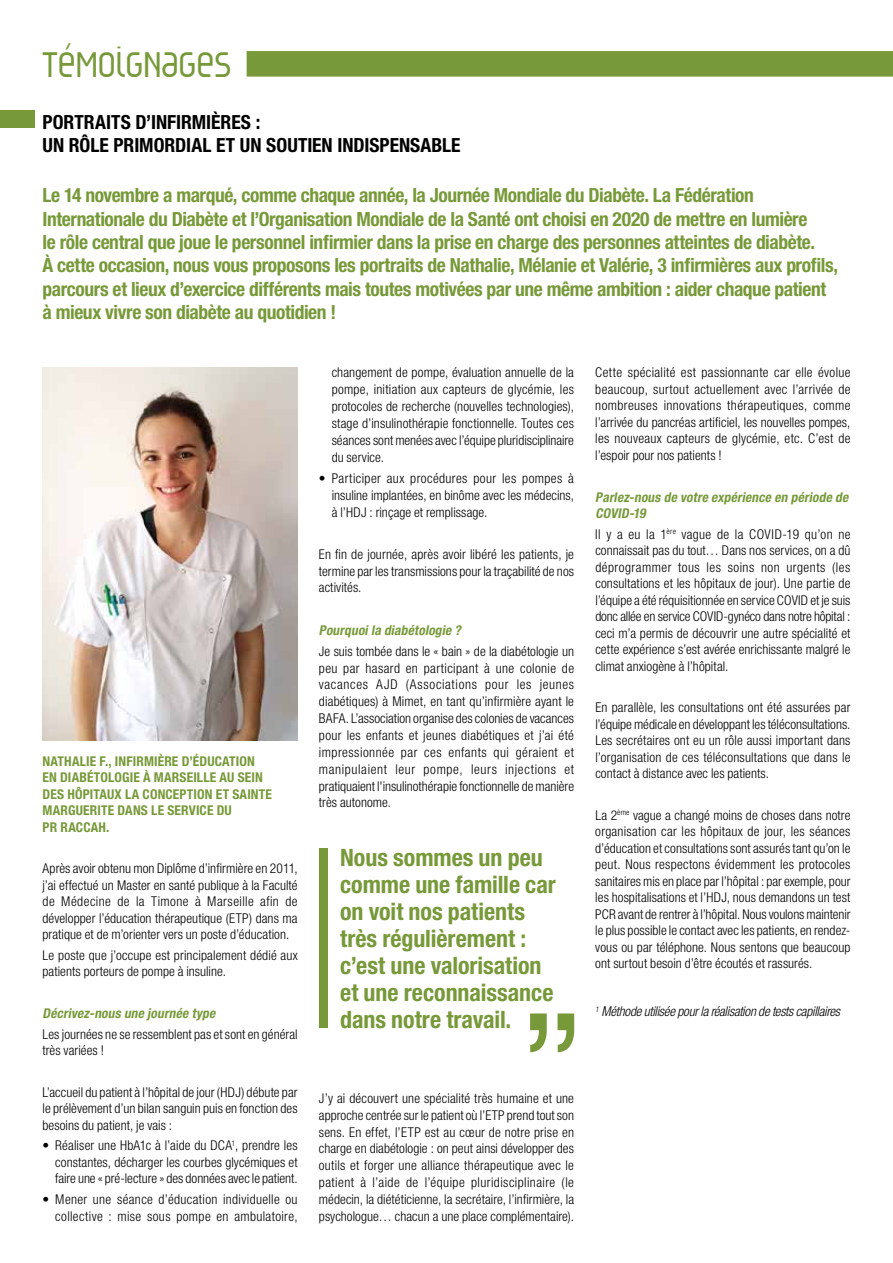
<style>
.page{position:relative;width:893px;height:1263px;background:#fff}
.page>*{position:absolute;margin:0;border:0;box-sizing:border-box;transform-origin:0 0}
.t1{font:150px "Helvetica Neue LTW1 G";color:#779939}
.t2{font:36px "Reflex";color:#779939}
.t3{font:700 condensed 24px/27px "Helvetica Neue LT Pro";color:#779939}
.t4{font:700 condensed 19.5px/23.4px "Helvetica Neue";letter-spacing:-.02em;color:#779939}
.t5{font:700 condensed 19.5px/23.4px "Helvetica Neue LT Pro";color:#000}
.t6{font:300 condensed 13.5px/16.5px "Helvetica Neue LT Pro";letter-spacing:.005em;color:#000;text-align:justify}
.t7{font:700 condensed 13.5px/16.5px "Helvetica Neue LT Pro";letter-spacing:.01em;color:#779939}
.t8{font:italic 700 condensed 13.5px/16.5px "Helvetica Neue LT Pro";color:#779939}
.t9{font:300 condensed 13.5px/16.5px "Helvetica Neue LT Pro";letter-spacing:.025em;color:#000;text-align:right}
.t10{font:italic 300 condensed 13.5px "Helvetica Neue LT Std";letter-spacing:-.02em;color:#000}
</style>
<div class="page">
<div style="left:0;top:111px;width:34px;height:17px;background:#779939"></div>
<div style="left:319px;top:848px;width:8px;height:180px;background:#779939"></div>
<div style="left:247px;top:51px;width:646px;height:26px;background:#779939"></div>
<img style="left:43px;top:368px;width:255px;height:372px">
<h2 class="t2" style="left:43px;top:34px;width:190px">TéMOiGNaGeS</h2>
<h3 class="t5" style="left:43px;top:110px;width:420px">PORTRAITS D’INFIRMIÈRES :<br>UN RÔLE PRIMORDIAL ET UN SOUTIEN INDISPENSABLE</h3>
<p class="t4" style="left:43px;top:183px;width:797px">Le 14 novembre a marqué, comme chaque année, la Journée Mondiale du Diabète. La Fédération Internationale du Diabète et l’Organisation Mondiale de la Santé ont choisi en 2020 de mettre en lumière<br>le rôle central que joue le personnel infirmier dans la prise en charge des personnes atteintes de diabète.<br>À cette occasion, nous vous proposons les portraits de Nathalie, Mélanie et Valérie, 3 infirmières aux profils, parcours et lieux d’exercice différents mais toutes motivées par une même ambition : aider chaque patient à mieux vivre son diabète au quotidien !</p>
<p class="t7" style="left:43px;top:752px;width:231px">NATHALIE F., INFIRMIÈRE D’ÉDUCATION<br>EN DIABÉTOLOGIE À MARSEILLE AU SEIN<br>DES HÔPITAUX LA CONCEPTION ET SAINTE<br>MARGUERITE DANS LE SERVICE DU<br>PR RACCAH.</p>
<p class="t6" style="left:43px;top:860px;width:257px">Après avoir obtenu mon Diplôme d’infirmière en 2011, j’ai effectué un Master en santé publique à la Faculté de Médecine de la Timone à Marseille afin de développer l’éducation thérapeutique (ETP) dans ma pratique et de m’orienter vers un poste d’éducation.</p>
<p class="t6" style="left:43px;top:947px;width:257px">Le poste que j’occupe est principalement dédié aux patients porteurs de pompe à insuline.</p>
<p class="t8" style="left:43px;top:1005px;width:177px">Décrivez-nous une journée type</p>
<p class="t6" style="left:43px;top:1025px;width:257px">Les journées ne se ressemblent pas et sont en général très variées !</p>
<p class="t6" style="left:43px;top:1083px;width:257px">L’accueil du patient à l’hôpital de jour (HDJ) débute par le prélèvement d’un bilan sanguin puis en fonction des besoins du patient, je vais :</p>
<p class="t6" style="left:55px;top:1137px;width:244px;text-indent:-13px">• Réaliser une HbA1c à l’aide du DCA<sup>1</sup>, prendre les constantes, décharger les courbes glycémiques et faire une « pré-lecture » des données avec le patient.</p>
<p class="t9" style="left:43px;top:1191px;width:257px">• Mener une séance d’éducation individuelle ou collective : mise sous pompe en ambulatoire,</p>
<p class="t6" style="left:332px;top:364px;width:244px">changement de pompe, évaluation annuelle de la pompe, initiation aux capteurs de glycémie, les protocoles de recherche (nouvelles technologies), stage d’insulinothérapie fonctionnelle. Toutes ces séances sont menées avec l’équipe pluridisciplinaire du service.</p>
<p class="t6" style="left:332px;top:470px;width:244px;text-indent:-13px">• Participer aux procédures pour les pompes à insuline implantées, en binôme avec les médecins, à l’HDJ : rinçage et remplissage.</p>
<p class="t6" style="left:319px;top:545px;width:257px">En fin de journée, après avoir libéré les patients, je termine par les transmissions pour la traçabilité de nos activités.</p>
<p class="t8" style="left:319px;top:622px;width:147px">Pourquoila diabétologie ?</p>
<p class="t6" style="left:319px;top:642px;width:257px">Je suis tombée dans le « bain » de la diabétologie un peu par hasard en participant à une colonie de vacances AJD (Associations pour les jeunes diabétiques) à Mimet, en tant qu’infirmière ayant le BAFA. L’association organise des colonies de vacances pour les enfants et jeunes diabétiques et j’ai été impressionnée par ces enfants qui géraient et manipulaient leur pompe, leurs injections et pratiquaient l'insulinothérapie fonctionnelle de manière très autonome.</p>
<h3 class="t3" style="left:340px;top:843px;width:217px">Nous sommes un peu comme une famille car on voit nos patients très régulièrement : c’est une valorisation et une reconnaissance dans notre travail.</h3>
<h1 class="t1" style="left:520px;top:975px;width:65px">”</h1>
<p class="t6" style="left:319px;top:1090px;width:257px">J’y ai découvert une spécialité très humaine et une approche centrée sur le patient où l’ETP prend tout son sens. En effet, l’ETP est au cœur de notre prise en charge en diabétologie : on peut ainsi développer des outils et forger une alliance thérapeutique avec le patient à l’aide de l’équipe pluridisciplinaire (le médecin, la diététicienne, la secrétaire, l’infirmière, la psychologue… chacun a une place complémentaire).</p>
<p class="t6" style="left:595px;top:364px;width:257px">Cette spécialité est passionnante car elle évolue beaucoup, surtout actuellement avec l’arrivée de nombreuses innovations thérapeutiques, comme l’arrivée du pancréas artificiel, les nouvelles pompes, les nouveaux capteurs de glycémie, etc. C’est de l’espoir pour nos patients !</p>
<p class="t8" style="left:595px;top:488px;width:257px">Parlez-nous de votre expérience en période de<br>COVID-19</p>
<p class="t6" style="left:595px;top:526px;width:257px">Il y a eu la 1<sup>ère</sup> vague de la COVID-19 qu’on ne connaissait pas du tout… Dans nos services, on a dû déprogrammer tous les soins non urgents (les consultations et les hôpitaux de jour). Une partie de l’équipe a été réquisitionnée en service COVID et je suis donc allée en service COVID-gynéco dans notre hôpital : ceci m’a permis de découvrir une autre spécialité et cette expérience s’est avérée enrichissante malgré le climat anxiogène à l’hôpital.</p>
<p class="t6" style="left:595px;top:699px;width:257px">En parallèle, les consultations ont été assurées par l’équipe médicale en développant les téléconsultations.<br>Les secrétaires ont eu un rôle aussi important dans l’organisation de ces téléconsultations que dans le contact à distance avec les patients.</p>
<p class="t6" style="left:595px;top:807px;width:257px">La 2<sup>ème</sup> vague a changé moins de choses dans notre organisation car les hôpitaux de jour, les séances d’éducation et consultations sont assurés tant qu’on le peut. Nous respectons évidemment les protocoles sanitaires mis en place par l’hôpital : par exemple, pour les hospitalisations et l’HDJ, nous demandons un test PCR avant de rentrer à l’hôpital. Nous voulons maintenir le plus possible le contact avec les patients, en rendez&shy;vous ou par téléphone. Nous sentons que beaucoup ont surtout besoin d’être écoutés et rassurés.</p>
<p class="t10" style="left:595px;top:1004px;width:246px"><sup>1</sup> Méthode utilisée pour la réalisation de tests capillaires</p>
</div>
